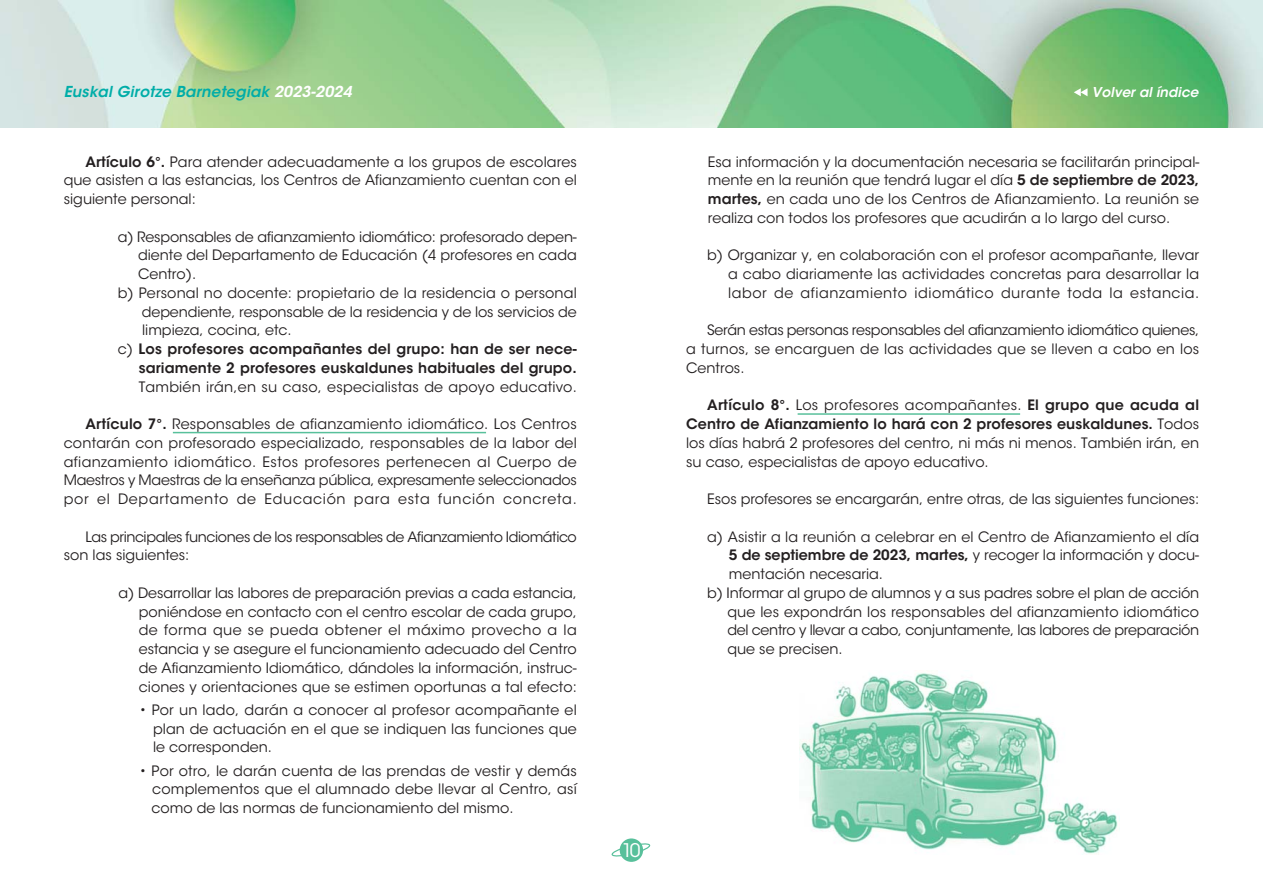
<style>
.page{position:relative;width:1263px;height:893px;background:#fff}
.page>*{position:absolute;margin:0;border:0;box-sizing:border-box;transform-origin:0 0}
.t1{font:18.75px "ITC Avant Garde Std";color:#fff}
.t2{font:italic 600 15px "ITC Avant Garde Std";letter-spacing:.01em;color:#00ada8}
.t3{font:14.25px/18.8px "ITC Avant Garde Std";color:#231f20;text-align:justify}
.t4{font:600 14.25px "ITC Avant Garde Std";letter-spacing:.01em;color:#231f20}
.t5{font:14.25px/18.8px "ITC Avant Garde Std";letter-spacing:-.03em;color:#231f20}
.t6{font:14.25px "ITC Avant Garde Std";letter-spacing:-.02em;color:#231f20}
.t7{font:italic 600 13.5px "ITC Avant Garde Std";color:#fff}
.s1{color:#fff}
.s2{font-weight:600}
.s3{font-weight:400}
</style>
<div class="page">
<img style="left:799px;top:673px;width:319px;height:181px">
<svg style="left:611px;top:842px;width:40px;height:16px"></svg>
<div style="left:620px;top:838px;width:23px;height:24px;background:#58c09b;border-radius:50%"></div>
<img style="left:0;top:0;width:1263px;height:128px">
<svg style="left:1074px;top:88px;width:13px;height:8px"></svg>
<hr style="left:173px;top:432px;width:313px;height:1px;background:#58c09b">
<hr style="left:798px;top:413px;width:222px;height:2px;background:#58c09b">
<p class="t2" style="left:64px;top:85px;width:289px">Euskal Girotze Barnetegiak <span class="s1">2023-2024</span></p>
<p class="t7" style="left:1092px;top:86px;width:108px">Volver al índice</p>
<p class="t3" style="left:64px;top:153px;width:514px;text-indent:22px"><span class="s2">Artículo 6°.</span> Para atender adecuadamente a los grupos de escolares que asisten a las estancias, los Centros de Afianzamiento cuentan con el siguiente personal:</p>
<p class="t3" style="left:118px;top:228px;width:460px">a) Responsables de afianzamiento idiomático: profesorado depen-</p>
<p class="t3" style="left:138px;top:247px;width:440px">diente del Departamento de Educación (4 profesores en cada</p>
<p class="t3" style="left:138px;top:266px;width:60px">Centro).</p>
<p class="t3" style="left:118px;top:285px;width:461px">b) Personal no docente: propietario de la residencia o personal</p>
<p class="t3" style="left:142px;top:303px;width:436px">dependiente, responsable de la residencia y de los servicios de</p>
<p class="t3" style="left:142px;top:322px;width:151px">limpieza, cocina, etc.</p>
<p class="t4" style="left:118px;top:343px;width:461px"><span class="s3">c)</span> Los profesores acompañantes del grupo: han de ser nece-</p>
<p class="t4" style="left:139px;top:362px;width:439px">sariamente 2 profesores euskaldunes habituales del grupo.</p>
<p class="t3" style="left:139px;top:378px;width:439px">También irán,en su caso, especialistas de apoyo educativo.</p>
<p class="t3" style="left:64px;top:416px;width:515px;text-indent:22px"><span class="s2">Artículo 7°.</span> Responsables de afianzamiento idiomático. Los Centros contarán con profesorado especializado, responsables de la labor del afianzamiento idiomático. Estos profesores pertenecen al Cuerpo de Maestros y Maestras de la enseñanza pública, expresamente seleccionados por el Departamento de Educación para esta función concreta.</p>
<p class="t5" style="left:64px;top:528px;width:515px;text-indent:22px">Las principales funciones de los responsables de Afianzamiento Idiomático son las siguientes:</p>
<p class="t3" style="left:139px;top:585px;width:440px;text-indent:-20px">a) Desarrollar las labores de preparación previas a cada estancia, poniéndose en contacto con el centro escolar de cada grupo, de forma que se pueda obtener el máximo provecho a la estancia y se asegure el funcionamiento adecuado del Centro de Afianzamiento Idiomático, dándoles la información, instruc&shy;ciones y orientaciones que se estimen oportunas a tal efecto:</p>
<p class="t3" style="left:153px;top:702px;width:425px;text-indent:-13px">• Por un lado, darán a conocer al profesor acompañante el plan de actuación en el que se indiquen las funciones que le corresponden.</p>
<p class="t3" style="left:152px;top:762px;width:427px;text-indent:-12px">• Por otro, le darán cuenta de las prendas de vestir y demás complementos que el alumnado debe llevar al Centro, así como de las normas de funcionamiento del mismo.</p>
<h1 class="t1" style="left:622px;top:843px;width:20px">10</h1>
<p class="t3" style="left:708px;top:153px;width:493px">Esa información y la documentación necesaria se facilitarán principal&shy;mente en la reunión que tendrá lugar el día <span class="s2">5 de septiembre de 2023, martes,</span> en cada uno de los Centros de Afianzamiento. La reunión se realiza con todos los profesores que acudirán a lo largo del curso.</p>
<p class="t3" style="left:728px;top:247px;width:473px;text-indent:-21px">b) Organizar y, en colaboración con el profesor acompañante, llevar a cabo diariamente las actividades concretas para desarrollar la labor de afianzamiento idiomático durante toda la estancia.</p>
<p class="t3" style="left:686px;top:322px;width:514px;text-indent:21px">Serán estas personas responsables del afianzamiento idiomático quienes, a turnos, se encarguen de las actividades que se lleven a cabo en los Centros.</p>
<p class="t3" style="left:686px;top:397px;width:514px;text-indent:21px"><span class="s2">Artículo 8°.</span> Los profesores acompañantes. <span class="s2">El grupo que acuda al Centro de Afianzamiento lo hará con 2 profesores euskaldunes.</span> Todos los días habrá 2 profesores del centro, ni más ni menos. También irán, en su caso, especialistas de apoyo educativo.</p>
<p class="t3" style="left:707px;top:491px;width:493px">Esos profesores se encargarán, entre otras, de las siguientes funciones:</p>
<p class="t3" style="left:707px;top:528px;width:494px">a) Asistir a la reunión a celebrar en el Centro de Afianzamiento el día</p>
<p class="t4" style="left:729px;top:549px;width:472px">5 de septiembre de 2023, martes, <span class="s3">y recoger la información y docu-</span></p>
<p class="t3" style="left:729px;top:566px;width:156px">mentación necesaria.</p>
<p class="t3" style="left:707px;top:585px;width:494px">b) Informar al grupo de alumnos y a sus padres sobre el plan de acción</p>
<p class="t3" style="left:727px;top:603px;width:473px">que les expondrán los responsables del afianzamiento idiomático</p>
<p class="t6" style="left:727px;top:624px;width:473px">del centro y llevar a cabo, conjuntamente, las labores de preparación</p>
<p class="t3" style="left:727px;top:641px;width:117px">que se precisen.</p>
</div>
